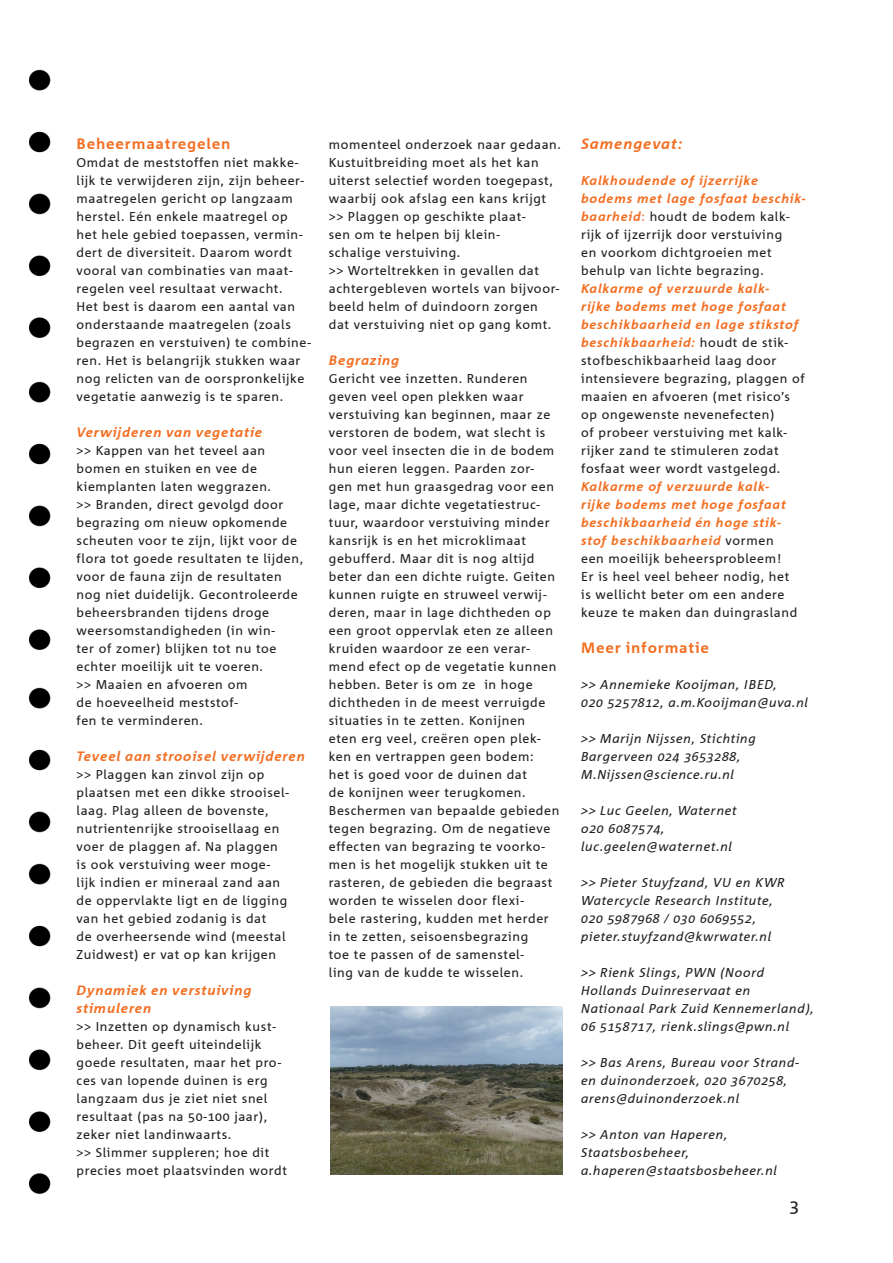
<style>
.page{position:relative;width:893px;height:1263px;background:#fff}
.page>*{position:absolute;margin:0;border:0;box-sizing:border-box;transform-origin:0 0}
.t1{font:18px "Agrofont";color:#231f20}
.Kop_10{font:700 15px "Agrofont";letter-spacing:.05em;color:#f36e21}
.Kop_10-2{font:italic 700 15px "Agrofont";letter-spacing:.05em;color:#f36e21}
.Kop_9{font:italic 700 13.5px/18px "Agrofont";letter-spacing:.05em;color:#f36e21}
.Body{font:12.75px/18px "Agrofont";letter-spacing:.05em;color:#231f20}
.Body-2{font:italic 12.75px/18px "Agrofont";letter-spacing:.05em;color:#231f20}
.s1{font-weight:700;font-style:italic;color:#f36e21}
.s2{color:#f36e21}
</style>
<div class="page">
<img style="left:29px;top:69px;width:21px;height:269px">
<img style="left:29px;top:381px;width:21px;height:269px">
<img style="left:29px;top:687px;width:21px;height:146px">
<img style="left:28px;top:863px;width:22px;height:332px">
<img style="left:330px;top:1006px;width:233px;height:169px">
<p class="Kop_10" style="left:77px;top:135px;width:156px">Beheermaatregelen</p>
<p class="Body" style="left:77px;top:154px;width:236px">Omdat de meststoffen niet makke&shy;lijk te verwijderen zijn, zijn beheer&shy;maatregelen gericht op langzaam herstel. Eén enkele maatregel op het hele gebied toepassen, vermin&shy;dert de diversiteit. Daarom wordt vooral van combinaties van maat&shy;regelen veel resultaat verwacht.<br>Het best is daarom een aantal van onderstaande maatregelen (zoals begrazen en verstuiven) te combine&shy;ren. Het is belangrijk stukken waar nog relicten van de oorspronkelijke vegetatie aanwezig is te sparen.</p>
<p class="Kop_9" style="left:77px;top:423px;width:187px">Verwijderen van vegetatie</p>
<p class="Body" style="left:77px;top:442px;width:196px">&gt;&gt; Kappen van het teveel aan bomen en stuiken en vee de kiemplanten laten weggrazen.</p>
<p class="Body" style="left:77px;top:496px;width:228px">&gt;&gt; Branden, direct gevolgd door begrazing om nieuw opkomende scheuten voor te zijn, lijkt voor de flora tot goede resultaten te lijden, voor de fauna zijn de resultaten nog niet duidelijk. Gecontroleerde beheersbranden tijdens droge weersomstandigheden (in win-<br>ter of zomer) blijken tot nu toe echter moeilijk uit te voeren.</p>
<p class="Body" style="left:77px;top:676px;width:172px">&gt;&gt; Maaien en afvoeren om de hoeveelheid meststof&shy;fen te verminderen.</p>
<p class="Kop_9" style="left:77px;top:747px;width:230px">Teveel aan strooisel verwijderen</p>
<p class="Body" style="left:77px;top:766px;width:214px">&gt;&gt; Plaggen kan zinvol zijn op plaatsen met een dikke strooisel&shy;laag. Plag alleen de bovenste, nutrientenrijke strooisellaag en voer de plaggen af. Na plaggen is ook verstuiving weer moge&shy;lijk indien er mineraal zand aan de oppervlakte ligt en de ligging van het gebied zodanig is dat<br>de overheersende wind (meestal<br>Zuidwest) er vat op kan krijgen</p>
<p class="Kop_9" style="left:77px;top:981px;width:177px">Dynamiek en verstuiving stimuleren</p>
<p class="Body" style="left:77px;top:1018px;width:206px">&gt;&gt; Inzetten op dynamisch kust&shy;beheer. Dit geeft uiteindelijk goede resultaten, maar het pro&shy;ces van lopende duinen is erg langzaam dus je ziet niet snel resultaat (pas na 50-100 jaar), zeker niet landinwaarts.</p>
<p class="Body" style="left:77px;top:1144px;width:212px">&gt;&gt; Slimmer suppleren; hoe dit precies moet plaatsvinden wordt</p>
<p class="Body" style="left:329px;top:136px;width:234px">momenteel onderzoek naar gedaan.<br>Kustuitbreiding moet als het kan uiterst selectief worden toegepast, waarbij ook afslag een kans krijgt</p>
<p class="Body" style="left:329px;top:208px;width:198px">&gt;&gt; Plaggen op geschikte plaat&shy;sen om te helpen bij klein&shy;schalige verstuiving.</p>
<p class="Body" style="left:329px;top:262px;width:232px">&gt;&gt; Worteltrekken in gevallen dat achtergebleven wortels van bijvoor&shy;beeld helm of duindoorn zorgen dat verstuiving niet op gang komt.</p>
<p class="Kop_9" style="left:329px;top:351px;width:72px">Begrazing</p>
<p class="Body" style="left:329px;top:370px;width:229px">Gericht vee inzetten. Runderen geven veel open plekken waar verstuiving kan beginnen, maar ze verstoren de bodem, wat slecht is voor veel insecten die in de bodem hun eieren leggen. Paarden zor&shy;gen met hun graasgedrag voor een lage, maar dichte vegetatiestruc&shy;tuur, waardoor verstuiving minder kansrijk is en het microklimaat gebufferd. Maar dit is nog altijd beter dan een dichte ruigte. Geiten kunnen ruigte en struweel verwij&shy;deren, maar in lage dichtheden op een groot oppervlak eten ze alleen kruiden waardoor ze een verar&shy;mend efect op de vegetatie kunnen hebben. Beter is om ze in hoge dichtheden in de meest verruigde situaties in te zetten. Konijnen<br>eten erg veel, creëren open plek&shy;ken en vertrappen geen bodem: het is goed voor de duinen dat<br>de konijnen weer terugkomen.</p>
<p class="Body" style="left:329px;top:802px;width:232px">Beschermen van bepaalde gebieden tegen begrazing. Om de negatieve effecten van begrazing te voorko&shy;men is het mogelijk stukken uit te rasteren, de gebieden die begraast worden te wisselen door flexi-<br>bele rastering, kudden met herder in te zetten, seisoensbegrazing<br>toe te passen of de samenstel-<br>ling van de kudde te wisselen.</p>
<p class="Kop_10-2" style="left:581px;top:135px;width:103px">Samengevat:</p>
<p class="Body" style="left:581px;top:172px;width:226px"><span class="s1">Kalkhoudende of ijzerrijke bodems met lage fosfaat beschik&shy;baarheid</span><span class="s2">:</span> houdt de bodem kalk&shy;rijk of ijzerrijk door verstuiving<br>en voorkom dichtgroeien met behulp van lichte begrazing.</p>
<p class="Body" style="left:581px;top:280px;width:225px"><span class="s1">Kalkarme of verzuurde kalk-<br>rijke bodems met hoge fosfaat beschikbaarheid en lage stikstof beschikbaarheid:</span> houdt de stik&shy;stofbeschikbaarheid laag door intensievere begrazing, plaggen of maaien en afvoeren (met risico’s op ongewenste nevenefecten)<br>of probeer verstuiving met kalk&shy;rijker zand te stimuleren zodat fosfaat weer wordt vastgelegd.</p>
<p class="Body" style="left:581px;top:478px;width:218px"><span class="s1">Kalkarme of verzuurde kalk&shy;rijke bodems met hoge fosfaat beschikbaarheid én hoge stik&shy;stof beschikbaarheid</span> vormen een moeilijk beheersprobleem!<br>Er is heel veel beheer nodig, het is wellicht beter om een andere keuze te maken dan duingrasland</p>
<p class="Kop_10" style="left:581px;top:639px;width:129px">Meer informatie</p>
<p class="Body-2" style="left:581px;top:676px;width:197px">&gt;&gt; Annemieke Kooijman, IBED,</p>
<p class="Body-2" style="left:581px;top:694px;width:228px">020 5257812, a.m.Kooijman@uva.nl</p>
<p class="Body-2" style="left:581px;top:730px;width:176px">&gt;&gt; Marijn Nijssen, Stichting<br>Bargerveen 024 3653288,<br>M.Nijssen@science.ru.nl</p>
<p class="Body-2" style="left:581px;top:802px;width:157px">&gt;&gt; Luc Geelen, Waternet</p>
<p class="Body-2" style="left:581px;top:820px;width:85px">o20 6087574,</p>
<p class="Body-2" style="left:581px;top:838px;width:152px">luc.geelen@waternet.nl</p>
<p class="Body-2" style="left:581px;top:874px;width:205px">&gt;&gt; Pieter Stuyfzand, VU en KWR<br>Watercycle Research Institute,</p>
<p class="Body-2" style="left:581px;top:910px;width:176px">020 5987968 / 030 6069552,</p>
<p class="Body-2" style="left:581px;top:928px;width:192px">pieter.stuyfzand@kwrwater.nl</p>
<p class="Body-2" style="left:581px;top:964px;width:234px">&gt;&gt; Rienk Slings, PWN (Noord<br>Hollands Duinreservaat en<br>Nationaal Park Zuid Kennemerland),</p>
<p class="Body-2" style="left:581px;top:1018px;width:210px">06 5158717, rienk.slings@pwn.nl</p>
<p class="Body-2" style="left:581px;top:1054px;width:219px">&gt;&gt; Bas Arens, Bureau voor Strand&shy;en duinonderzoek, 020 3670258, arens@duinonderzoek.nl</p>
<p class="Body-2" style="left:581px;top:1126px;width:197px">&gt;&gt; Anton van Haperen,<br>Staatsbosbeheer, a.haperen@staatsbosbeheer.nl</p>
<p class="t1" style="left:789px;top:1196px;width:11px">3</p>
</div>
